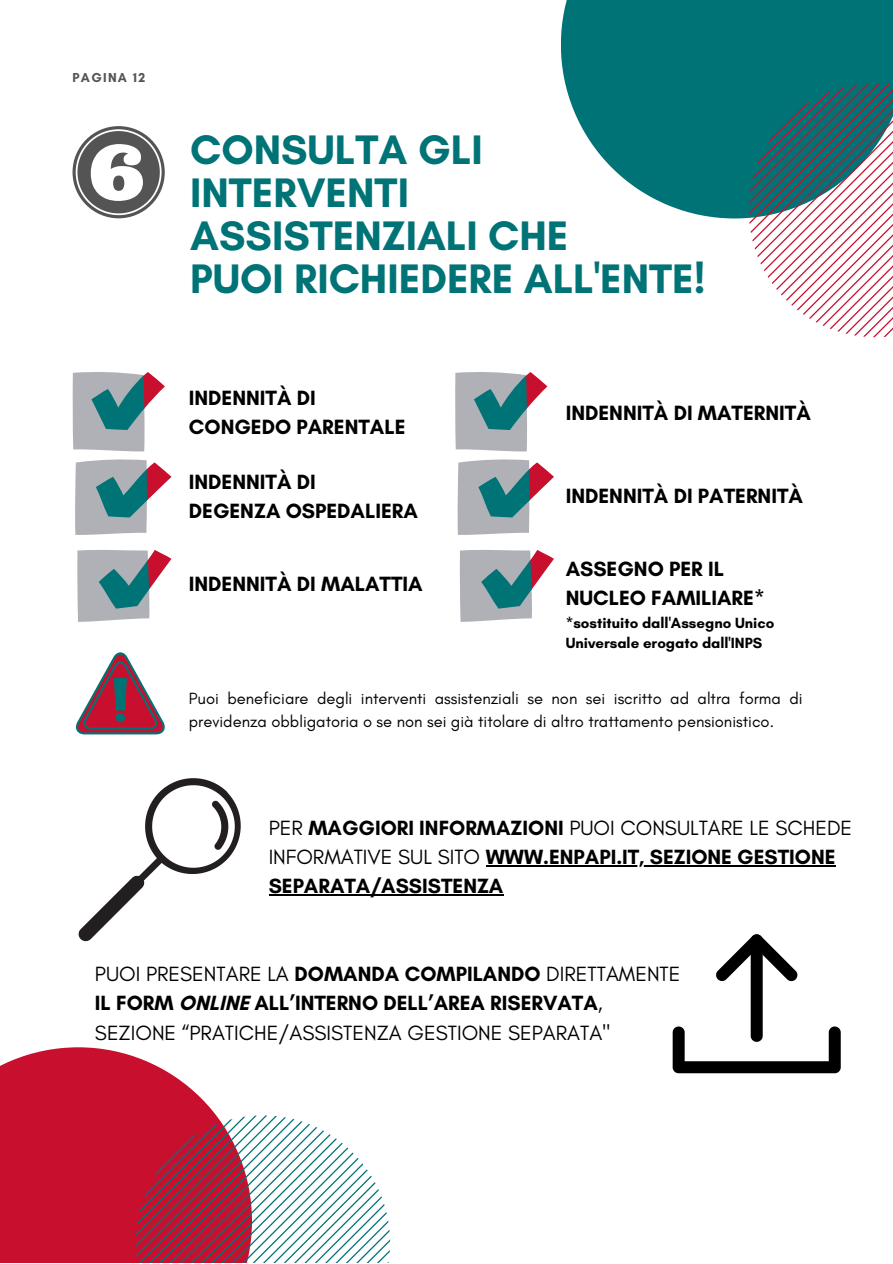
<style>
.page{position:relative;width:893px;height:1264px;background:#fff}
.page>*{position:absolute;margin:0;border:0;box-sizing:border-box;transform-origin:0 0}
.t1{font:700 42px/42.8px "Glacial Indifference";color:#007377}
.t2{font:700 21px/29.2px "Glacial Indifference";color:#000}
.t3{font:21px/29.2px "Glacial Indifference";color:#000}
.t4{font:16.5px/22.5px "Glacial Indifference";color:#000}
.t5{font:700 15px/20.2px "Glacial Indifference";color:#000}
.t6{font:700 13.2px "Glacial Indifference";letter-spacing:.1em;color:#545454}
.s1{font-weight:400}
.s2{font-weight:700}
</style>
<div class="page">
<div style="left:561px;top:0;width:331px;height:218px;background:#007377"></div>
<svg style="left:748px;top:83px;width:144px;height:254px"></svg>
<svg style="left:0;top:1047px;width:216px;height:215px;fill:#c8102e"></svg>
<svg style="left:136px;top:1115px;width:254px;height:147px"></svg>
<svg style="left:72px;top:372px;width:99px;height:250px"></svg>
<svg style="left:455px;top:372px;width:99px;height:250px"></svg>
<svg style="left:79px;top:778px;width:162px;height:163px"></svg>
<svg style="left:672px;top:934px;width:168px;height:139px"></svg>
<svg style="left:72px;top:126px;width:93px;height:92px"></svg>
<svg style="left:75px;top:652px;width:90px;height:82px"></svg>
<hr style="left:485px;top:865px;width:350px;height:1px;background:#000">
<hr style="left:269px;top:894px;width:234px;height:1px;background:#000">
<p class="t6" style="left:72px;top:69px;width:74px">PAGINA 12</p>
<h1 class="t1" style="left:190px;top:128px;width:517px">CONSULTA GLI<br>INTERVENTI<br>ASSISTENZIALI CHE<br>PUOI RICHIEDERE ALL'ENTE!</h1>
<p class="t2" style="left:189px;top:383px;width:218px">INDENNITÀ DI<br>CONGEDO PARENTALE</p>
<p class="t2" style="left:189px;top:467px;width:230px">INDENNITÀ DI<br>DEGENZA OSPEDALIERA</p>
<p class="t2" style="left:189px;top:569px;width:235px">INDENNITÀ DI MALATTIA</p>
<p class="t2" style="left:565px;top:398px;width:247px">INDENNITÀ DI MATERNITÀ</p>
<p class="t2" style="left:565px;top:481px;width:239px">INDENNITÀ DI PATERNITÀ</p>
<p class="t2" style="left:565px;top:554px;width:200px">ASSEGNO PER IL<br>NUCLEO FAMILIARE*</p>
<p class="t5" style="left:565px;top:612px;width:210px">*sostituito dall'Assegno Unico<br>Universale erogato dall'INPS</p>
<p class="t4" style="left:189px;top:687px;width:615px">Puoi beneficiare degli interventi assistenziali se non sei iscritto ad altra forma di previdenza obbligatoria o se non sei già titolare di altro trattamento pensionistico.</p>
<p class="t2" style="left:269px;top:813px;width:585px"><span class="s1">PER</span> MAGGIORI INFORMAZIONI <span class="s1">PUOI CONSULTARE LE SCHEDE<br>INFORMATIVE SUL SITO</span> WWW.ENPAPI.IT, SEZIONE GESTIONE<br>SEPARATA/ASSISTENZA</p>
<p class="t3" style="left:95px;top:959px;width:587px">PUOI PRESENTARE LA <span class="s2">DOMANDA COMPILANDO</span> DIRETTAMENTE<br><span class="s2">IL FORM ONLINE ALL’INTERNO DELL’AREA RISERVATA</span>,<br>SEZIONE “PRATICHE/ASSISTENZA GESTIONE SEPARATA"</p>
</div>
